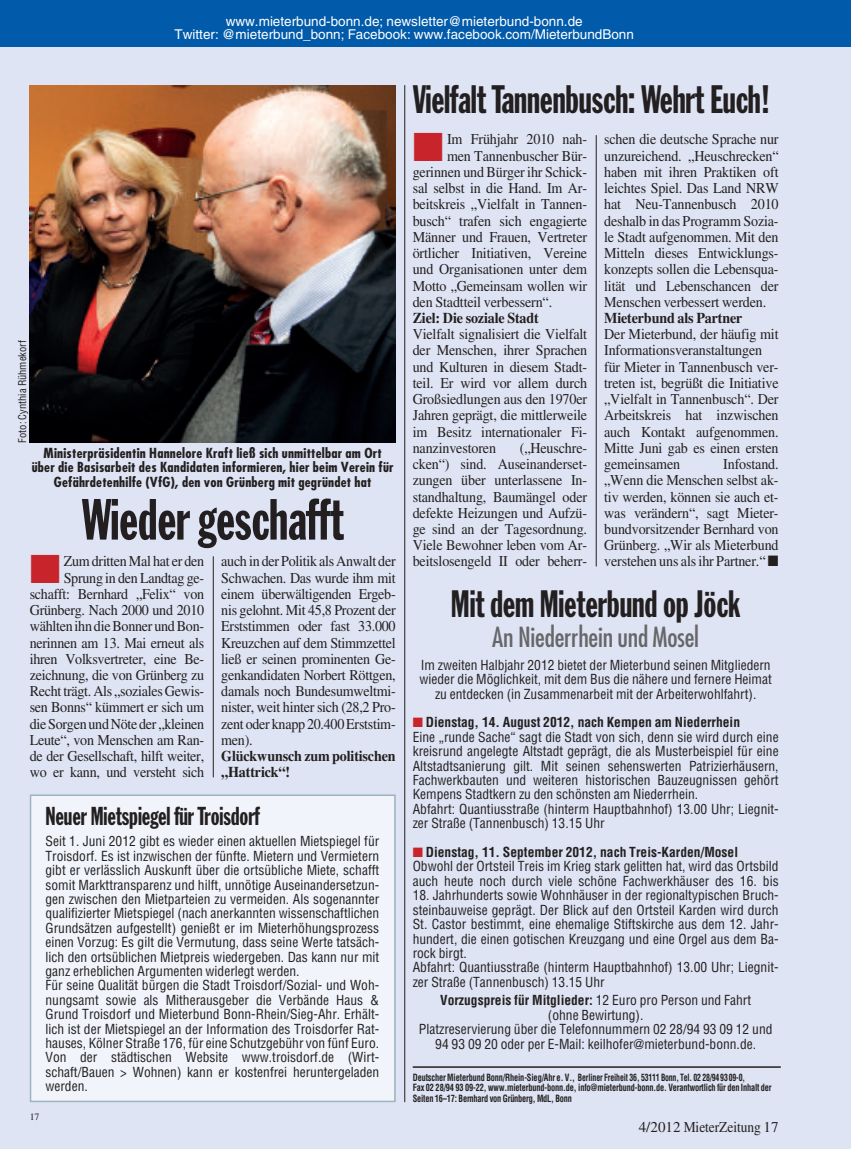
<style>
.page{position:relative;width:851px;height:1149px;background:#fff}
.page>*{position:absolute;margin:0;border:0;box-sizing:border-box;transform-origin:0 0}
.t1{font:57px "Franklin Gothic Extra Cond";letter-spacing:-.005em;color:#231f20;scale:.94 1}
.t2{font:39px "Franklin Gothic Extra Cond";letter-spacing:-.005em;color:#231f20;scale:.94 1}
.t3{font:37.5px "Franklin Gothic Extra Cond";letter-spacing:-.005em;color:#231f20;scale:.94 1}
.t4{font:condensed 27px "Futura";letter-spacing:-.01em;color:#67676a}
.t5{font:25.5px "Franklin Gothic Extra Cond";letter-spacing:-.005em;color:#231f20;scale:.94 1}
.t6{font:15px/16.2px "Times";letter-spacing:-.01em;color:#231f20;text-align:justify;scale:.94 1}
.t7{font:700 15px/16.2px "Times";letter-spacing:-.01em;color:#231f20;scale:.94 1}
.t8{font:15px "Times";letter-spacing:-.01em;color:#231f20}
.t9{font:condensed 13.5px/14.4px "Helvetica";color:#231f20}
.t10{font:700 condensed 13.5px/14.2px "Futura";letter-spacing:.015em;color:#231f20;text-align:center;scale:1.05 1}
.t11{font:13.5px/13.5px "Helvetica";color:#fff;text-align:center}
.t12{font:condensed 10.5px "Helvetica";color:#231f20}
.t13{font:700 condensed 9.75px/10.8px "Helvetica";letter-spacing:-.015em;color:#231f20;scale:.85 1}
.t14{font:9.75px "Times";color:#231f20}
.s1{color:#c8242b}
.s2{font-weight:700}
</style>
<div class="page">
<div style="left:0;top:47px;width:850px;height:1101px;background:#dee4f3"></div>
<div style="left:0;top:0;width:850px;height:47px;background:#015aaa"></div>
<hr style="left:404px;top:85px;width:1px;height:1016px;background:#231f20">
<hr style="left:596px;top:135px;width:1px;height:431px;background:#231f20">
<hr style="left:213px;top:556px;width:1px;height:221px;background:#231f20">
<hr style="left:412px;top:1065px;width:368px;height:2px;background:#231f20">
<div style="left:31px;top:795px;width:363px;height:305px;background:#f1f4fa"></div>
<div style="left:30px;top:794px;width:365px;height:307px;border:2px solid #9bb4bd"></div>
<img style="left:30px;top:85px;width:365px;height:357px">
<p class="t11" style="left:174px;top:15px;width:461px">www.mieterbund-bonn.de; newsletter@mieterbund-bonn.de<br>Twitter: @mieterbund_bonn; Facebook: www.facebook.com/MieterbundBonn</p>
<p class="t12" style="left:16px;top:442px;width:104px;rotate:-90deg">Foto: Cynthia Rühmekorf</p>
<p class="t10" style="left:32px;top:447px;width:346px">Ministerpräsidentin Hannelore Kraft ließ sich unmittelbar am Ort über die Basisarbeit des Kandidaten informieren, hier beim Verein für<br>Gefährdetenhilfe (VfG), den von Grünberg mit gegründet hat</p>
<h1 class="t1" style="left:82px;top:499px;width:280px">Wieder geschafft</h1>
<p class="t6" style="left:30px;top:554px;width:187px;text-align:right"><span class="s1">■</span> Zum dritten Mal hat er den<br>Sprung in den Landtag ge&shy;schafft: Bernhard „Felix“ von<br>Grünberg. Nach 2000 und 2010 wählten ihn dieBonner undBon&shy;nerinnen am 13. Mai erneut als ihren Volksvertreter, eine Be&shy;zeichnung, die von Grünberg zu<br>Recht trägt. Als „sozialesGewis&shy;sen Bonns“ kümmert er sich um dieSorgenundNöteder „kleinen<br>Leute“, von Menschen am Ran&shy;de der Gesellschaft, hilft weiter, wo er kann, und versteht sich</p>
<p class="t6" style="left:221px;top:554px;width:187px">auch in der Politik als Anwalt der Schwachen. Das wurde ihm mit einem überwältigenden Ergeb&shy;nis gelohnt. Mit 45,8 Prozent der Erststimmen oder fast 33.000<br>Kreuzchen auf dem Stimmzettel ließ er seinen prominenten Ge&shy;genkandidaten Norbert Röttgen, damals noch Bundesumweltmi&shy;nister, weit hinter sich (28,2 Pro&shy;zent oder knapp 20.400Erststim&shy;men).</p>
<p class="t7" style="left:221px;top:747px;width:187px">Glückwunsch zum politischen „Hattrick“!</p>
<h3 class="t5" style="left:45px;top:807px;width:229px">Neuer Mietspiegel für Troisdorf</h3>
<p class="t9" style="left:45px;top:834px;width:335px">Seit 1. Juni 2012 gibt es wieder einen aktuellen Mietspiegel für Troisdorf. Es ist inzwischen der fünfte. Mietern und Vermietern gibt er verlässlich Auskunft über die ortsübliche Miete, schafft somit Markttransparenz und hilft, unnötige Auseinandersetzun&shy;gen zwischen den Mietparteien zu vermeiden. Als sogenannter qualifizierter Mietspiegel (nach anerkannten wissenschaftlichen Grundsätzen aufgestellt) genießt er im Mieterhöhungsprozess einen Vorzug: Es gilt die Vermutung, dass seine Werte tatsäch&shy;lich den ortsüblichen Mietpreis wiedergeben. Das kann nur mit ganz erheblichen Argumenten widerlegt werden.<br>Für seine Qualität bürgen die Stadt Troisdorf/Sozial- und Woh&shy;nungsamt sowie als Mitherausgeber die Verbände Haus &amp; Grund Troisdorf und Mieterbund Bonn-Rhein/Sieg-Ahr. Erhält&shy;lich ist der Mietspiegel an der Information des Troisdorfer Rat&shy;hauses, Kölner Straße 176, für eine Schutzgebühr von fünf Euro.<br>Von der städtischen Website www.troisdorf.de (Wirt&shy;schaft/Bauen &gt; Wohnen) kann er kostenfrei heruntergeladen werden.</p>
<p class="t14" style="left:30px;top:1112px;width:11px">17</p>
<h2 class="t2" style="left:412px;top:85px;width:382px">Vielfalt Tannenbusch: Wehrt Euch!</h2>
<p class="t6" style="left:412px;top:133px;width:187px"><span class="s1">■</span> Im Frühjahr 2010 nah-</p>
<p class="t6" style="left:604px;top:133px;width:187px">schen die deutsche Sprache nur unzureichend. „Heuschrecken“ haben mit ihren Praktiken oft leichtes Spiel. Das Land NRW hat Neu-Tannenbusch 2010 deshalb in das Programm Sozia&shy;le Stadt aufgenommen. Mit den Mitteln dieses Entwicklungs&shy;konzepts sollen die Lebensqua&shy;lität und Lebenschancen der Menschen verbessert werden.</p>
<p class="t7" style="left:604px;top:309px;width:148px">Mieterbund als Partner</p>
<p class="t6" style="left:604px;top:327px;width:187px;text-align:left">Der Mieterbund, der häufig mit<br>Informationsveranstaltungen für Mieter in Tannenbusch ver&shy;treten ist, begrüßt die Initiative „Vielfalt in Tannenbusch“. Der<br>Arbeitskreis hat inzwischen auch Kontakt aufgenommen.<br>Mitte Juni gab es einen ersten gemeinsamen</p>
<p class="t6" style="left:447px;top:149px;width:150px">men Tannenbuscher Bür-</p>
<p class="t6" style="left:412px;top:165px;width:187px">gerinnen und Bürger ihr Schick-</p>
<p class="t6" style="left:412px;top:181px;width:187px">sal selbst in die Hand. Im Ar-</p>
<p class="t6" style="left:412px;top:198px;width:187px">beitskreis „Vielfalt in Tannen-</p>
<p class="t6" style="left:412px;top:214px;width:187px">busch“ trafen sich engagierte</p>
<p class="t6" style="left:412px;top:230px;width:187px">Männer und Frauen, Vertreter</p>
<p class="t6" style="left:412px;top:246px;width:187px">örtlicher Initiativen, Vereine</p>
<p class="t6" style="left:412px;top:262px;width:187px">und Organisationen unter dem</p>
<p class="t6" style="left:412px;top:279px;width:187px">Motto „Gemeinsam wollen wir</p>
<p class="t6" style="left:412px;top:295px;width:150px">den Stadtteil verbessern“.</p>
<p class="t7" style="left:412px;top:309px;width:136px">Ziel: Die soziale Stadt</p>
<p class="t6" style="left:412px;top:327px;width:187px">Vielfalt signalisiert die Vielfalt der Menschen, ihrer Sprachen und Kulturen in diesem Stadt&shy;teil. Er wird vor allem durch Großsiedlungen aus den 1970er Jahren geprägt, die mittlerweile im Besitz internationaler Fi&shy;nanzinvestoren</p>
<p class="t6" style="left:412px;top:441px;width:187px;text-indent:107px">(„Heuschre&shy;cken“) sind. Auseinanderset&shy;zungen über unterlassene In&shy;standhaltung, Baumängel oder defekte Heizungen und Aufzü&shy;ge sind an der Tagesordnung.<br>Viele Bewohner leben vom Ar&shy;beitslosengeld II oder beherr-</p>
<p class="t6" style="left:604px;top:457px;width:187px;text-indent:119px">Infostand. „Wenn die Menschen selbst ak&shy;tiv werden, können sie auch et&shy;was verändern“, sagt Mieter&shy;bundvorsitzender Bernhard von Grünberg. „Wir als Mieterbund verstehen uns als ihr Partner.“ ■</p>
<h3 class="t3" style="left:451px;top:590px;width:309px">Mit dem Mieterbund op Jöck</h3>
<h3 class="t4" style="left:492px;top:624px;width:208px">An Niederrhein und Mosel</h3>
<p class="t9" style="left:419px;top:657px;width:354px;text-align:center">Im zweiten Halbjahr 2012 bietet der Mieterbund seinen Mitgliedern wieder die Möglichkeit, mit dem Bus die nähere und fernere Heimat zu entdecken (in Zusammenarbeit mit der Arbeiterwohlfahrt).</p>
<p class="t9" style="left:412px;top:715px;width:367px"><span class="s1">■</span> <span class="s2">Dienstag, 14. August 2012, nach Kempen am Niederrhein<br></span>Eine „runde Sache“ sagt die Stadt von sich, denn sie wird durch eine kreisrund angelegte Altstadt geprägt, die als Musterbeispiel für eine Altstadtsanierung gilt. Mit seinen sehenswerten Patrizierhäusern, Fachwerkbauten und weiteren historischen Bauzeugnissen gehört Kempens Stadtkern zu den schönsten am Niederrhein.<br>Abfahrt: Quantiusstraße (hinterm Hauptbahnhof) 13.00 Uhr; Liegnit&shy;zer Straße (Tannenbusch) 13.15 Uhr</p>
<p class="t9" style="left:412px;top:844px;width:367px"><span class="s1">■</span> <span class="s2">Dienstag, 11. September 2012, nach Treis-Karden/Mosel<br></span>Obwohl der Ortsteil Treis im Krieg stark gelitten hat, wird das Ortsbild auch heute noch durch viele schöne Fachwerkhäuser des 16. bis</p>
<p class="t9" style="left:412px;top:888px;width:367px">18. Jahrhunderts sowie Wohnhäuser in der regionaltypischen Bruch&shy;steinbauweise geprägt. Der Blick auf den Ortsteil Karden wird durch St. Castor bestimmt, eine ehemalige Stiftskirche aus dem 12. Jahr&shy;hundert, die einen gotischen Kreuzgang und eine Orgel aus dem Ba&shy;rock birgt.<br>Abfahrt: Quantiusstraße (hinterm Hauptbahnhof) 13.00 Uhr; Liegnit&shy;zer Straße (Tannenbusch) 13.15 Uhr</p>
<p class="t9" style="left:419px;top:993px;width:355px;text-align:center"><span class="s2">Vorzugspreis für Mitglieder:</span> 12 Euro pro Person und Fahrt<br>(ohne Bewirtung).<br>Platzreservierung über die Telefonnummern 02 28/94 93 09 12 und 94 93 09 20 oder per E-Mail: keilhofer@mieterbund-bonn.de.</p>
<p class="t13" style="left:412px;top:1071px;width:423px">Deutscher Mieterbund Bonn/Rhein-Sieg/Ahr e. V., Berliner Freiheit 36, 53111 Bonn, Tel. 02 28/94 9309-0,<br>Fax 02 28/94 93 09-22, www.mieterbund-bonn.de, info@mieterbund-bonn.de. Verantwortlich für den Inhalt der<br>Seiten 16–17: Bernhard von Grünberg, MdL, Bonn</p>
<p class="t8" style="left:638px;top:1121px;width:141px">4/2012 MieterZeitung 17</p>
</div>
